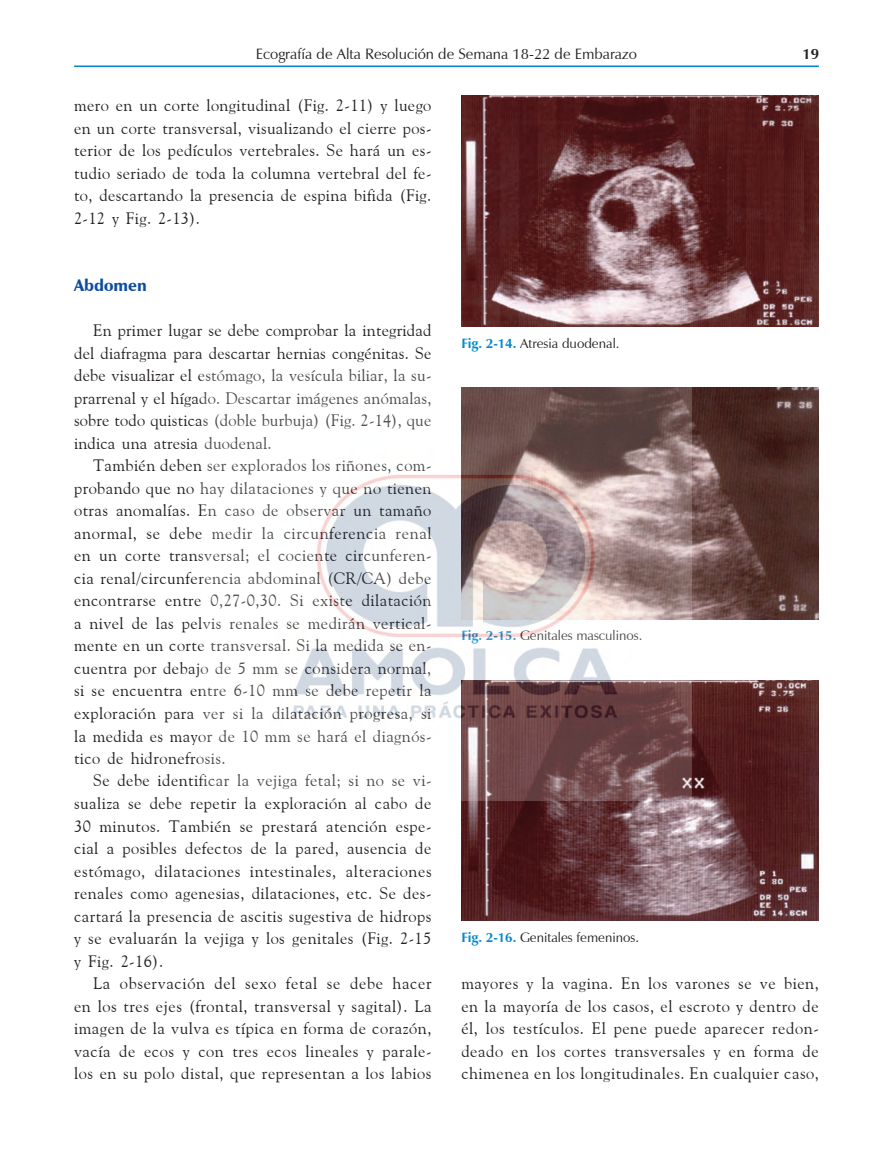
<style>
.page{position:relative;width:893px;height:1169px;background:#fff}
.page>*{position:absolute;margin:0;border:0;box-sizing:border-box;transform-origin:0 0}
.t1{font:16.5px/22.5px "Goudy Old Style BT";letter-spacing:.02em;color:#231f20;text-align:justify}
.t2{font:900 16.5px "Zapf Humanist 601 BT";color:#0d4da1}
.t3{font:15px "Zapf Humanist 601 BT";color:#231f20}
.t4{font:700 15px "Zapf Humanist 601 BT";color:#231f20}
.t5{font:13.5px "Zapf Humanist 601 BT";color:#231f20}
.s1{font-weight:700;color:#0089cf}
</style>
<div class="page">
<hr style="left:74px;top:65px;width:744px;height:2px;background:#0089cf">
<img style="left:461px;top:95px;width:357px;height:232px">
<img style="left:690px;top:388px;width:128px;height:231px">
<img style="left:461px;top:680px;width:357px;height:241px">
<img style="left:293px;top:387px;width:397px;height:413px">
<p class="t3" style="left:256px;top:45px;width:382px">Ecografía de Alta Resolución de Semana 18-22 de Embarazo</p>
<p class="t4" style="left:802px;top:45px;width:18px">19</p>
<p class="t1" style="left:74px;top:94px;width:359px;text-align:left">mero en un corte longitudinal (Fig. 2-11) y luego en un corte transversal, visualizando el cierre pos&shy;terior de los pedículos vertebrales. Se hará un es&shy;tudio seriado de toda la columna vertebral del fe&shy;to, descartando la presencia de espina bifida (Fig.<br>2-12 y Fig. 2-13).</p>
<p class="t2" style="left:74px;top:275px;width:74px">Abdomen</p>
<p class="t1" style="left:74px;top:319px;width:359px;text-indent:19px">En primer lugar se debe comprobar la integridad del diafragma para descartar hernias congénitas. Se debe visualizar el estómago, la vesícula biliar, la su&shy;prarrenal y el hígado. Descartar imágenes anómalas, sobre todo quisticas (doble burbuja) (Fig. 2-14), que indica una atresia duodenal.</p>
<p class="t1" style="left:74px;top:454px;width:359px;text-indent:19px">También deben ser explorados los riñones, com&shy;probando que no hay dilataciones y que no tienen otras anomalías. En caso de observar un tamaño anormal, se debe medir la circunferencia renal en un corte transversal; el cociente circunferen&shy;cia renal/circunferencia abdominal (CR/CA) debe encontrarse entre 0,27-0,30. Si existe dilatación a nivel de las pelvis renales se medirán vertical&shy;mente en un corte transversal. Si la medida se en&shy;cuentra por debajo de 5 mm se considera normal, si se encuentra entre 6-10 mm se debe repetir la exploración para ver si la dilatación progresa, si la medida es mayor de 10 mm se hará el diagnós&shy;tico de hidronefrosis.</p>
<p class="t1" style="left:74px;top:769px;width:359px;text-indent:19px">Se debe identificar la vejiga fetal; si no se vi&shy;sualiza se debe repetir la exploración al cabo de 30 minutos. También se prestará atención espe&shy;cial a posibles defectos de la pared, ausencia de estómago, dilataciones intestinales, alteraciones renales como agenesias, dilataciones, etc. Se des&shy;cartará la presencia de ascitis sugestiva de hidrops y se evaluarán la vejiga y los genitales (Fig. 2-15 y Fig. 2-16).</p>
<p class="t1" style="left:74px;top:971px;width:359px;text-indent:19px">La observación del sexo fetal se debe hacer en los tres ejes (frontal, transversal y sagital). La imagen de la vulva es típica en forma de corazón, vacía de ecos y con tres ecos lineales y parale&shy;los en su polo distal, que representan a los labios</p>
<p class="t1" style="left:461px;top:971px;width:359px">mayores y la vagina. En los varones se ve bien, en la mayoría de los casos, el escroto y dentro de él, los testículos. El pene puede aparecer redon&shy;deado en los cortes transversales y en forma de chimenea en los longitudinales. En cualquier caso,</p>
<p class="t5" style="left:461px;top:335px;width:159px"><span class="s1">Fig. 2-14.</span> Atresia duodenal.</p>
<p class="t5" style="left:461px;top:627px;width:182px"><span class="s1">Fig. 2-15.</span> Genitales masculinos.</p>
<p class="t5" style="left:461px;top:928px;width:179px"><span class="s1">Fig. 2-16.</span> Genitales femeninos.</p>
</div>
